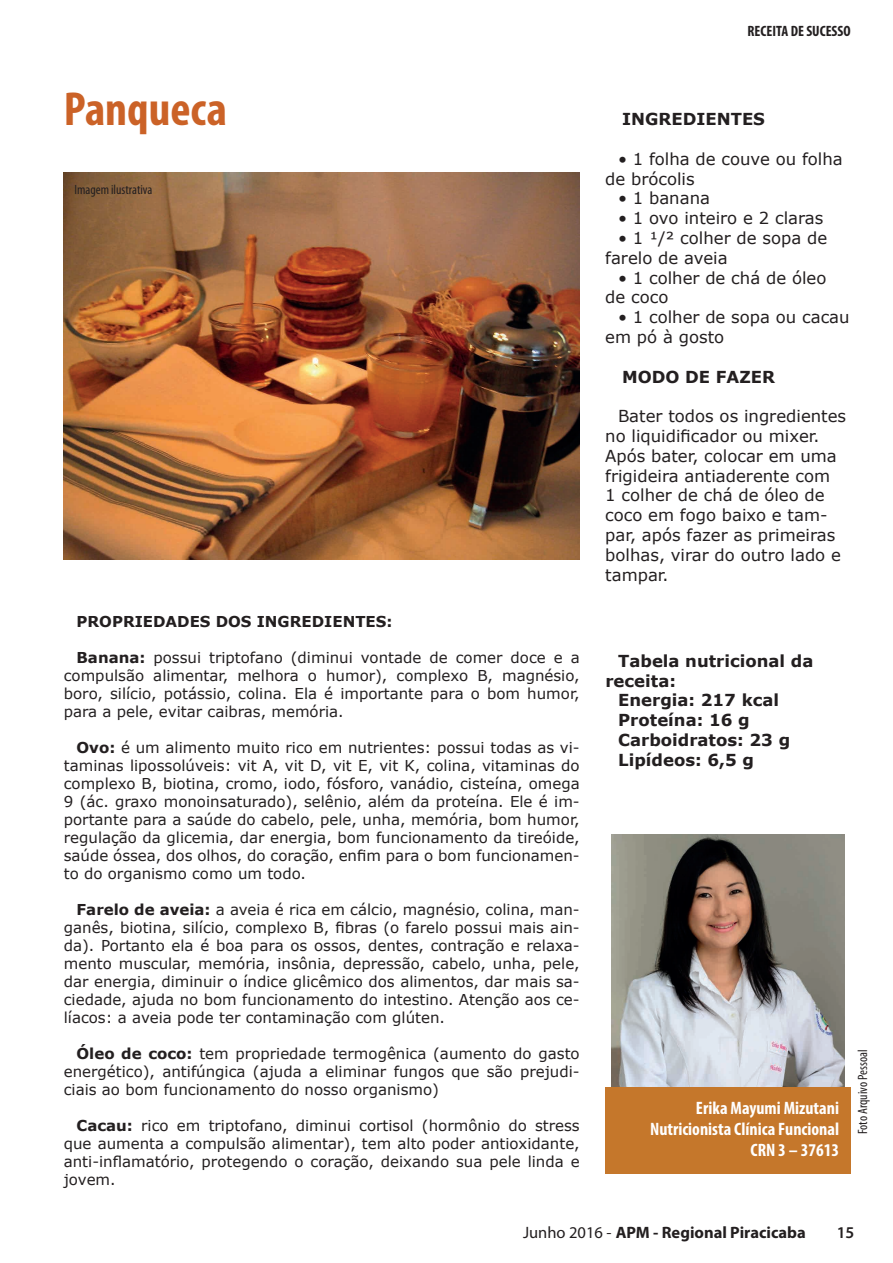
<style>
.page{position:relative;width:893px;height:1263px;background:#fff}
.page>*{position:absolute;margin:0;border:0;box-sizing:border-box;transform-origin:0 0}
.t1{font:700 condensed 48px "Myriad Pro";color:#cb6227}
.t2{font:700 condensed 18px/21px "Myriad Pro";color:#fff;text-align:right}
.t3{font:16.5px/19.8px "Verdana";color:#231f20}
.t4{font:700 16.5px "Verdana";color:#231f20}
.t5{font:700 16.5px "Myriad Pro";color:#231f20}
.t6{font:600 16.5px "Myriad Pro";color:#231f20}
.t7{font:15px/18px "Verdana";color:#231f20;text-align:justify}
.t8{font:700 15px "Verdana";color:#231f20}
.t9{font:700 condensed 15px "Myriad Pro";color:#231f20}
.t10{font:condensed 13.5px "Myriad Pro";color:#231f20}
.s1{font-weight:700}
.s2{font-weight:400}
</style>
<div class="page">
<img style="left:612px;top:835px;width:232px;height:252px">
<div style="left:605px;top:1087px;width:245px;height:86px;background:#c5772b"></div>
<img style="left:64px;top:173px;width:516px;height:387px">
<h1 class="t1" style="left:64px;top:79px;width:165px">Panqueca</h1>
<p class="t10" style="left:74px;top:181px;width:79px">Imagem ilustrativa</p>
<p class="t8" style="left:77px;top:611px;width:317px">PROPRIEDADES DOS INGREDIENTES:</p>
<p class="t7" style="left:64px;top:649px;width:517px;text-indent:13px"><span class="s1">Banana:</span> possui triptofano (diminui vontade de comer doce e a compulsão alimentar, melhora o humor), complexo B, magnésio, boro, silício, potássio, colina. Ela é importante para o bom humor, para a pele, evitar caibras, memória.</p>
<p class="t7" style="left:64px;top:739px;width:517px;text-indent:13px"><span class="s1">Ovo:</span> é um alimento muito rico em nutrientes: possui todas as vi&shy;taminas lipossolúveis: vit A, vit D, vit E, vit K, colina, vitaminas do complexo B, biotina, cromo, iodo, fósforo, vanádio, cisteína, omega 9 (ác. graxo monoinsaturado), selênio, além da proteína. Ele é im&shy;portante para a saúde do cabelo, pele, unha, memória, bom humor, regulação da glicemia, dar energia, bom funcionamento da tireóide, saúde óssea, dos olhos, do coração, enfim para o bom funcionamen&shy;to do organismo como um todo.</p>
<p class="t7" style="left:64px;top:901px;width:517px;text-indent:13px"><span class="s1">Farelo de aveia:</span> a aveia é rica em cálcio, magnésio, colina, man&shy;ganês, biotina, silício, complexo B, fibras (o farelo possui mais ain&shy;da). Portanto ela é boa para os ossos, dentes, contração e relaxa&shy;mento muscular, memória, insônia, depressão, cabelo, unha, pele, dar energia, diminuir o índice glicêmico dos alimentos, dar mais sa&shy;ciedade, ajuda no bom funcionamento do intestino. Atenção aos ce&shy;líacos: a aveia pode ter contaminação com glúten.</p>
<p class="t7" style="left:64px;top:1045px;width:517px;text-indent:13px"><span class="s1">Óleo de coco:</span> tem propriedade termogênica (aumento do gasto energético), antifúngica (ajuda a eliminar fungos que são prejudi&shy;ciais ao bom funcionamento do nosso organismo)</p>
<p class="t7" style="left:64px;top:1117px;width:517px;text-indent:13px"><span class="s1">Cacau:</span> rico em triptofano, diminui cortisol (hormônio do stress que aumenta a compulsão alimentar), tem alto poder antioxidante, anti-inflamatório, protegendo o coração, deixando sua pele linda e jovem.</p>
<p class="t9" style="left:748px;top:22px;width:105px">RECEITA DE SUCESSO</p>
<p class="t4" style="left:622px;top:107px;width:144px">INGREDIENTES</p>
<p class="t3" style="left:605px;top:149px;width:239px;text-indent:13px">• 1 folha de couve ou folha de brócolis</p>
<p class="t3" style="left:618px;top:188px;width:94px">• 1 banana</p>
<p class="t3" style="left:618px;top:208px;width:207px">• 1 ovo inteiro e 2 claras</p>
<p class="t3" style="left:605px;top:228px;width:223px;text-indent:13px">• 1 ¹/² colher de sopa de farelo de aveia</p>
<p class="t3" style="left:605px;top:267px;width:223px;text-indent:13px">• 1 colher de chá de óleo de coco</p>
<p class="t3" style="left:605px;top:307px;width:246px;text-indent:13px">• 1 colher de sopa ou cacau em pó à gosto</p>
<p class="t4" style="left:622px;top:365px;width:154px">MODO DE FAZER</p>
<p class="t3" style="left:605px;top:406px;width:242px;text-indent:13px">Bater todos os ingredientes no liquidificador ou mixer.<br>Após bater, colocar em uma frigideira antiaderente com<br>1 colher de chá de óleo de coco em fogo baixo e tam&shy;par, após fazer as primeiras bolhas, virar do outro lado e tampar.</p>
<p class="t4" style="left:618px;top:649px;width:197px">Tabela nutricional da</p>
<p class="t4" style="left:605px;top:669px;width:72px">receita:</p>
<p class="t4" style="left:618px;top:689px;width:162px">Energia: 217 kcal</p>
<p class="t4" style="left:618px;top:708px;width:133px">Proteína: 16 g</p>
<p class="t4" style="left:618px;top:728px;width:173px">Carboidratos: 23 g</p>
<p class="t4" style="left:618px;top:748px;width:137px">Lipídeos: 6,5 g</p>
<p class="t2" style="left:650px;top:1097px;width:190px">Erika Mayumi Mizutani<br>Nutricionista Clínica Funcional<br>CRN 3 – 37613</p>
<p class="t10" style="left:854px;top:1134px;width:86px;rotate:-90deg">Foto Arquivo Pessoal</p>
<p class="t5" style="left:523px;top:1221px;width:284px"><span class="s2">Junho 2016 -</span> APM - Regional Piracicaba</p>
<p class="t6" style="left:837px;top:1221px;width:19px">15</p>
</div>
